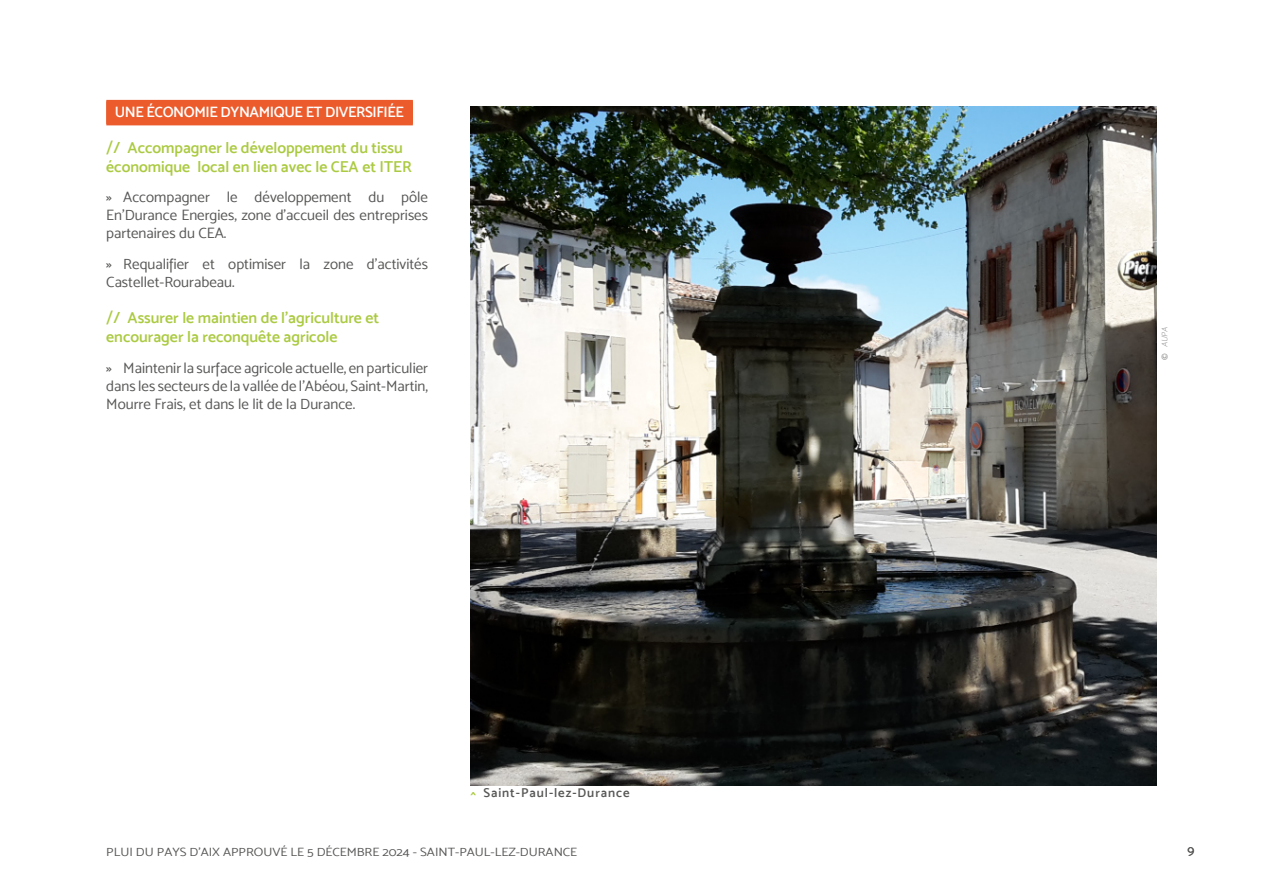
<style>
.page{position:relative;width:1263px;height:893px;background:#fff}
.page>*{position:absolute;margin:0;border:0;box-sizing:border-box;transform-origin:0 0}
.t1{font:15.75px/18.9px "Mosk Semi Bold 600";color:#abca41}
.t2{font:15px/18px "Mosk Normal 400";color:#575756;text-align:justify}
.Titre_4_-_orange{font:15px "Mosk Semi Bold 600";letter-spacing:-.025em;color:#fff}
.t3{font:13.5px "Mosk Normal 400";color:#575756}
.t4{font:12.9px "Mosk Semi Bold 600";letter-spacing:.075em;color:#575756}
.t5{font:12px "Mosk Normal 400";color:#575756;scale:1.1 1}
.t6{font:italic 8.25px "Mosk Extra Light 200";color:#909090}
.s1{font-family:"Interstate"}
.s2{font-family:"Mosk Medium 500"}
.s3{color:#abca41}
.s4{font-family:"Mosk Medium 500";font-style:normal}
</style>
<div class="page">
<div style="left:106px;top:101px;width:307px;height:24px;background:#eb5b2b"></div>
<div style="left:106px;top:100px;width:307px;height:24px;background:#eb5b2b"></div>
<img style="left:471px;top:106px;width:686px;height:679px">
<p class="Titre_4_-_orange" style="left:115px;top:103px;width:291px">UNE ÉCONOMIE DYNAMIQUE ET DIVERSIFIÉE</p>
<p class="t1" style="left:106px;top:138px;width:307px"><span class="s1">/</span>/ Accompagner le développement du tissu économique local en lien avec le CEA et ITER</p>
<p class="t2" style="left:106px;top:188px;width:323px"><span class="s2">»</span> Accompagner le développement du pôle En’Durance Energies, zone d'accueil des entreprises partenaires du CEA.</p>
<p class="t2" style="left:106px;top:255px;width:323px"><span class="s2">»</span> Requalifier et optimiser la zone d'activités<br>Castellet-Rourabeau.</p>
<p class="t1" style="left:106px;top:308px;width:274px"><span class="s1">/</span>/ Assurer le maintien de l'agriculture et encourager la reconquête agricole</p>
<p class="t2" style="left:106px;top:359px;width:323px"><span class="s2">»</span> Maintenir la surface agricole actuelle, en particulier dans les secteurs de la vallée de l'Abéou, Saint-Martin, Mourre Frais, et dans le lit de la Durance.</p>
<p class="t4" style="left:471px;top:785px;width:161px"><span class="s3">^</span> Saint-Paul-lez-Durance</p>
<p class="t6" style="left:1160px;top:360px;width:35px;rotate:-90deg"><span class="s4">©</span> AUPA</p>
<p class="t5" style="left:106px;top:844px;width:430px">PLUI DU PAYS D'AIX APPROUVÉ LE 5 DÉCEMBRE 2024 - SAINT-PAUL-LEZ-DURANCE</p>
<p class="t3" style="left:1187px;top:842px;width:8px">9</p>
</div>
